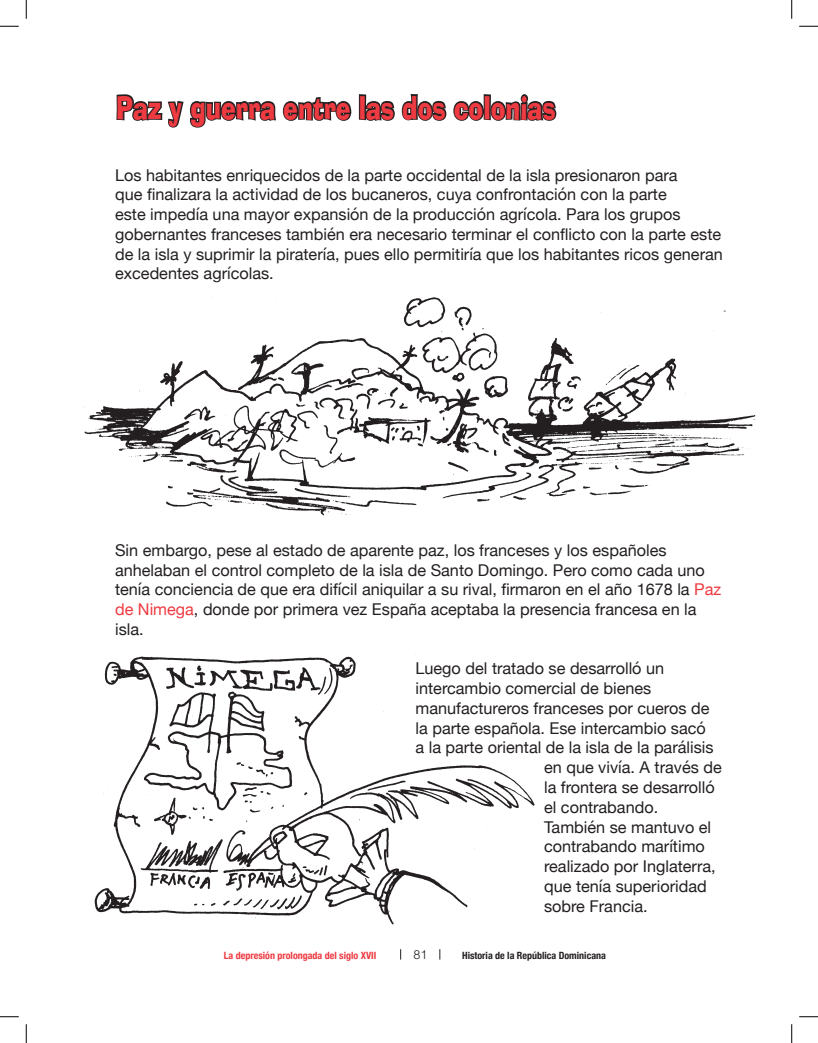
<style>
.page{position:relative;width:818px;height:1043px;background:#fff}
.page>*{position:absolute;margin:0;border:0;box-sizing:border-box;transform-origin:0 0}
.t1{font:31.25px "Alor Condensed Normal";color:#ee3a41}
.t2{font:16.25px/19.8px "Helvetica Neue";color:#231f20}
.t3{font:300 12.5px "Helvetica";color:#231f20}
.t4{font:700 condensed 10px "Helvetica Neue";color:#ee3a41}
.t5{font:700 condensed 10px "Helvetica Neue";color:#231f20}
.s1{color:#ee3a41}
</style>
<div class="page">
<svg style="left:116px;top:94px;width:441px;height:34px"></svg>
<img style="left:83px;top:297px;width:673px;height:219px">
<img style="left:94px;top:653px;width:441px;height:272px">
<svg style="left:0;top:25px;width:19px;height:2px"></svg>
<svg style="left:799px;top:25px;width:19px;height:2px"></svg>
<svg style="left:0;top:1016px;width:19px;height:1px"></svg>
<svg style="left:799px;top:1016px;width:19px;height:1px"></svg>
<svg style="left:25px;top:0;width:2px;height:19px"></svg>
<svg style="left:25px;top:1024px;width:2px;height:18px"></svg>
<svg style="left:791px;top:0;width:1px;height:19px"></svg>
<svg style="left:791px;top:1024px;width:1px;height:18px"></svg>
<h1 class="t1" style="left:116px;top:80px;width:441px">Paz y guerra entre las dos colonias</h1>
<p class="t2" style="left:115px;top:166px;width:609px">Los habitantes enriquecidos de la parte occidental de la isla presionaron para<br>que finalizara la actividad de los bucaneros, cuya confrontación con la parte<br>este impedía una mayor expansión de la producción agrícola. Para los grupos gobernantes franceses también era necesario terminar el conflicto con la parte este de la isla y suprimir la piratería, pues ello permitiría que los habitantes ricos generan excedentes agrícolas.</p>
<p class="t2" style="left:115px;top:541px;width:607px">Sin embargo, pese al estado de aparente paz, los franceses y los españoles anhelaban el control completo de la isla de Santo Domingo. Pero como cada uno tenía conciencia de que era difícil aniquilar a su rival, firmaron en el año 1678 la <span class="s1">Paz de Nimega</span>, donde por primera vez España aceptaba la presencia francesa en la isla.</p>
<p class="t2" style="left:415px;top:659px;width:250px">Luego del tratado se desarrolló un</p>
<p class="t2" style="left:415px;top:679px;width:237px">intercambio comercial de bienes</p>
<p class="t2" style="left:415px;top:699px;width:295px">manufactureros franceses por cueros de</p>
<p class="t2" style="left:415px;top:719px;width:292px">la parte española. Ese intercambio sacó</p>
<p class="t2" style="left:415px;top:738px;width:299px">a la parte oriental de la isla de la parálisis</p>
<p class="t2" style="left:544px;top:758px;width:179px">en que vivía. A través de</p>
<p class="t2" style="left:544px;top:778px;width:172px">la frontera se desarrolló</p>
<p class="t2" style="left:544px;top:798px;width:116px">el contrabando.</p>
<p class="t2" style="left:544px;top:817px;width:169px">También se mantuvo el</p>
<p class="t2" style="left:544px;top:837px;width:162px">contrabando marítimo</p>
<p class="t2" style="left:544px;top:857px;width:173px">realizado por Inglaterra,</p>
<p class="t2" style="left:544px;top:877px;width:164px">que tenía superioridad</p>
<p class="t2" style="left:544px;top:896px;width:105px">sobre Francia.</p>
<p class="t4" style="left:224px;top:947px;width:154px">La depresión prolongada del siglo XVII</p>
<p class="t3" style="left:413px;top:946px;width:15px">81</p>
<p class="t5" style="left:462px;top:947px;width:145px">Historia de la República Dominicana</p>
</div>
